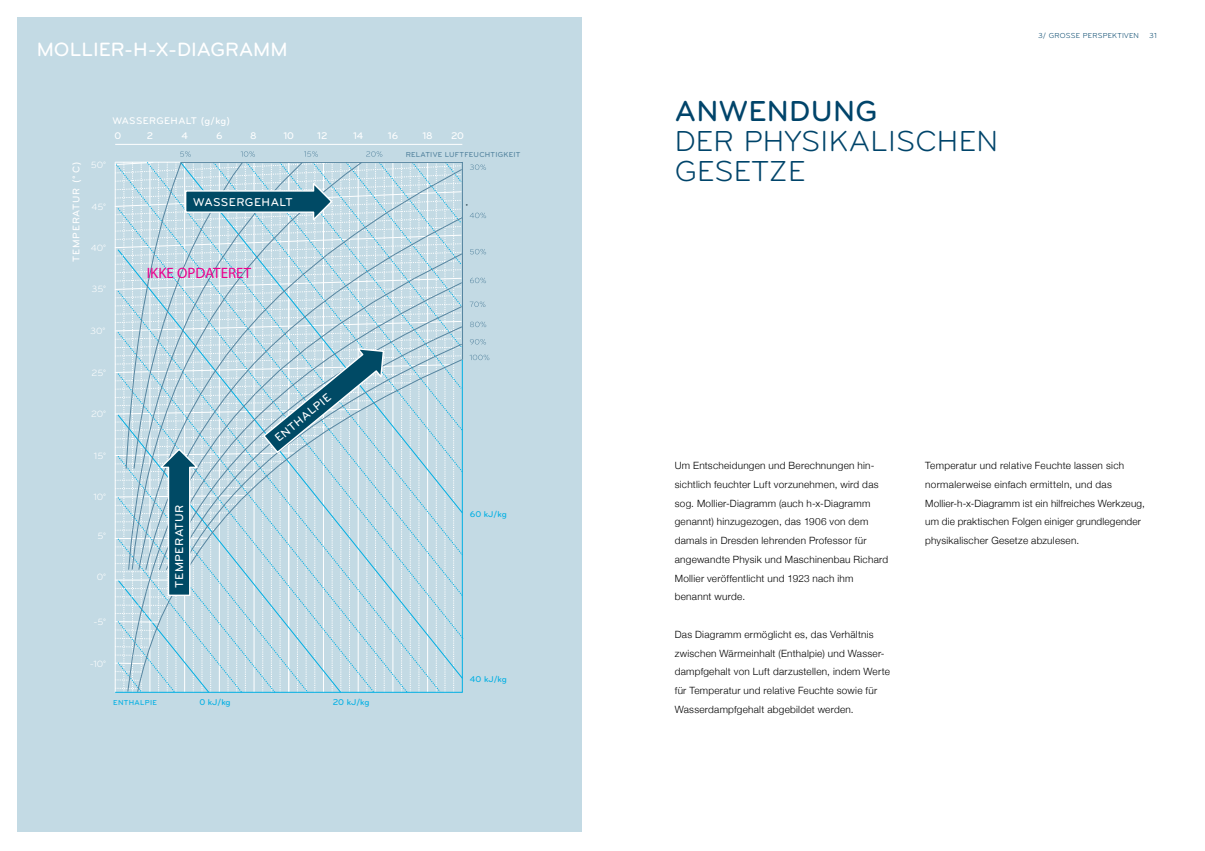
<style>
.page{position:relative;width:1205px;height:851px;background:#fff}
.page>*{position:absolute;margin:0;border:0;box-sizing:border-box;transform-origin:0 0}
.t1{font:30px/30px "Bryant Regular Alternate";letter-spacing:.01em;color:#00446a}
.t2{font:30px "Bryant Medium Alternate";letter-spacing:.01em;color:#00446a}
.t3{font:20px "Bryant Medium Alternate";color:#fff}
.t4{font:15px "Myriad Pro";color:#ec008c}
.t5{font:11.75px "Bryant Medium Alternate";letter-spacing:.04em;color:#fff}
.t6{font:300 10px/18.8px "Helvetica Neue";letter-spacing:.025em;color:#000}
.t7{font:10px "Bryant Medium Alternate";letter-spacing:.04em;color:#fff}
.t8{font:10px "Bryant Medium Alternate";letter-spacing:.08em;color:#fff}
.t9{font:9.38px "Bryant";color:#fff}
.t10{font:8.75px "Bryant Medium Alternate";color:#00afe3}
.t11{font:7.5px "Bryant Medium Alternate";letter-spacing:.03em;color:#5685a0}
.t12{font:7.5px "Bryant Regular Alternate";letter-spacing:.03em;color:#00446a}
.t13{font:7.5px "Bryant Medium Alternate";letter-spacing:.04em;color:#00afe3}
</style>
<div class="page">
<div style="left:18px;top:18px;width:564px;height:814px;background:#c3dae4"></div>
<hr style="left:115px;top:144px;width:347px;height:1px;background:#fff">
<svg style="left:114px;top:151px;width:375px;height:542px"></svg>
<svg style="left:180px;top:161px;width:283px;height:198px"></svg>
<svg style="left:115px;top:359px;width:348px;height:333px"></svg>
<h2 class="t3" style="left:37px;top:37px;width:252px">MOLLIER-H-X-DIAGRAMM</h2>
<p class="t7" style="left:112px;top:114px;width:119px">WASSERGEHALT (g/kg)</p>
<p class="t7" style="left:114px;top:129px;width:8px">0</p>
<p class="t7" style="left:147px;top:129px;width:8px">2</p>
<p class="t7" style="left:181px;top:129px;width:8px">4</p>
<p class="t7" style="left:216px;top:129px;width:8px">6</p>
<p class="t7" style="left:250px;top:129px;width:8px">8</p>
<p class="t7" style="left:283px;top:129px;width:12px">10</p>
<p class="t7" style="left:317px;top:129px;width:12px">12</p>
<p class="t7" style="left:422px;top:129px;width:12px">18</p>
<p class="t7" style="left:353px;top:129px;width:12px">14</p>
<p class="t7" style="left:451px;top:129px;width:15px">20</p>
<p class="t7" style="left:388px;top:129px;width:12px">16</p>
<p class="t8" style="left:70px;top:262px;width:102px;rotate:-90deg">TEMPERATUR (° C)</p>
<p class="t9" style="left:91px;top:159px;width:17px">50°</p>
<p class="t9" style="left:91px;top:201px;width:16px">45°</p>
<p class="t9" style="left:91px;top:242px;width:17px">40°</p>
<p class="t9" style="left:91px;top:283px;width:16px">35°</p>
<p class="t9" style="left:90px;top:325px;width:17px">30°</p>
<p class="t9" style="left:91px;top:367px;width:16px">25°</p>
<p class="t9" style="left:91px;top:408px;width:17px">20°</p>
<p class="t9" style="left:94px;top:450px;width:14px">15°</p>
<p class="t9" style="left:93px;top:491px;width:14px">10°</p>
<p class="t9" style="left:97px;top:530px;width:10px">5°</p>
<p class="t9" style="left:97px;top:571px;width:11px">0°</p>
<p class="t9" style="left:93px;top:616px;width:14px">-5°</p>
<p class="t9" style="left:90px;top:658px;width:18px">-10°</p>
<p class="t5" style="left:193px;top:194px;width:101px">WASSERGEHALT</p>
<h3 class="t4" style="left:147px;top:264px;width:106px">IKKE OPDATERET</h3>
<p class="t5" style="left:172px;top:587px;width:85px;rotate:-90deg">TEMPERATUR</p>
<p class="t5" style="left:272px;top:433px;width:70px;rotate:-39deg">ENTHALPIE</p>
<p class="t13" style="left:113px;top:697px;width:45px">ENTHALPIE</p>
<p class="t10" style="left:199px;top:696px;width:33px">0 kJ/kg</p>
<p class="t10" style="left:333px;top:696px;width:38px">20 kJ/kg</p>
<p class="t11" style="left:406px;top:149px;width:116px">RELATIVE LUFTFEUCHTIGKEIT</p>
<p class="t10" style="left:470px;top:509px;width:38px">60 kJ/kg</p>
<p class="t10" style="left:470px;top:673px;width:38px">40 kJ/kg</p>
<h1 class="t2" style="left:675px;top:92px;width:204px">ANWENDUNG</h1>
<h1 class="t1" style="left:675px;top:126px;width:325px">DER PHYSIKALISCHEN<br>GESETZE</h1>
<p class="t12" style="left:1038px;top:31px;width:102px">3/ GROSSE PERSPEKTIVEN</p>
<p class="t12" style="left:1149px;top:31px;width:9px">31</p>
<p class="t6" style="left:675px;top:455px;width:215px">Um Entscheidungen und Berechnungen hin&shy;sichtlich feuchter Luft vorzunehmen, wird das sog. Mollier-Diagramm (auch h-x-Diagramm genannt) hinzugezogen, das 1906 von dem damals in Dresden lehrenden Professor für angewandte Physik und Maschinenbau Richard Mollier veröffentlicht und 1923 nach ihm benannt wurde.</p>
<p class="t6" style="left:675px;top:624px;width:217px">Das Diagramm ermöglicht es, das Verhältnis zwischen Wärmeinhalt (Enthalpie) und Wasser&shy;dampfgehalt von Luft darzustellen, indem Werte für Temperatur und relative Feuchte sowie für Wasserdampfgehalt abgebildet werden.</p>
<p class="t6" style="left:925px;top:455px;width:221px">Temperatur und relative Feuchte lassen sich normalerweise einfach ermitteln, und das Mollier-h-x-Diagramm ist ein hilfreiches Werkzeug, um die praktischen Folgen einiger grundlegender physikalischer Gesetze abzulesen.</p>
</div>
